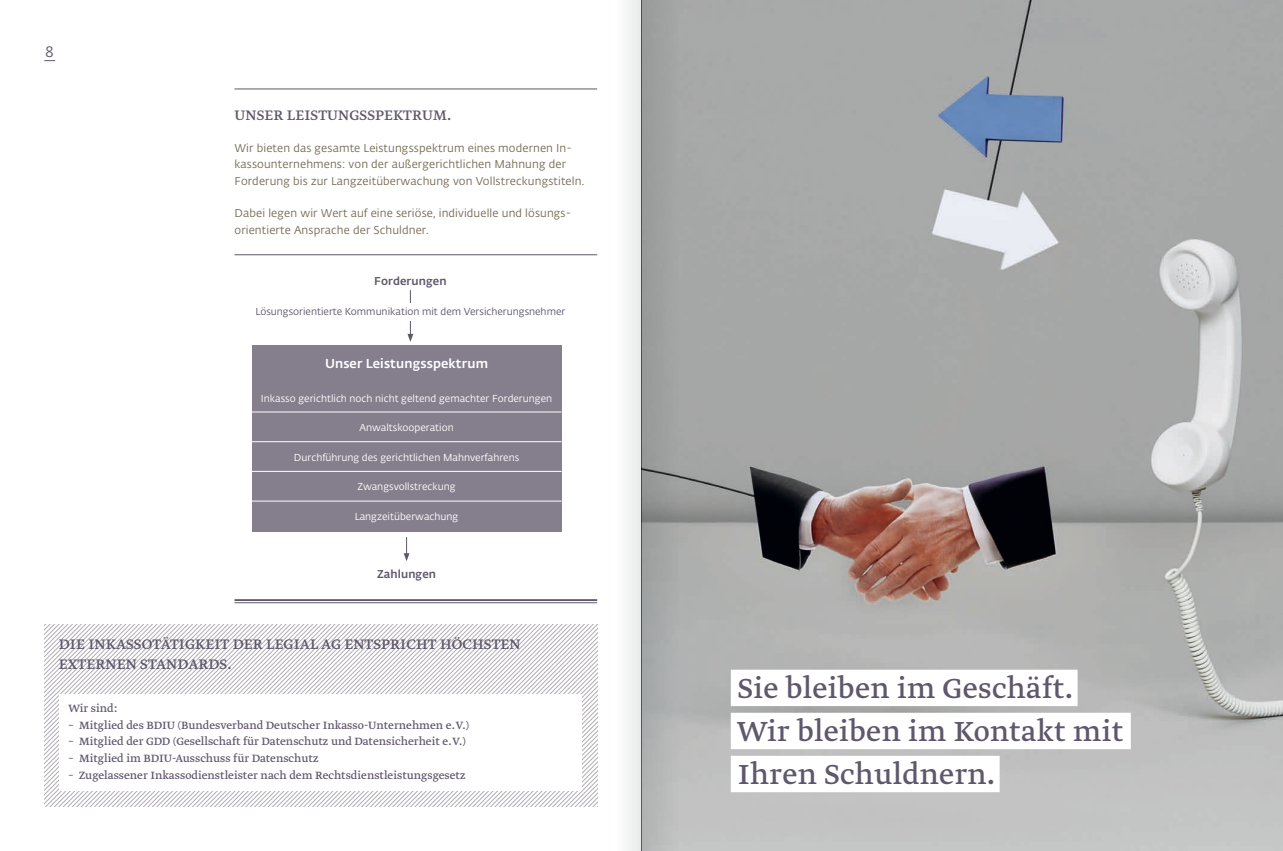
<style>
.page{position:relative;width:1283px;height:851px;background:#fff}
.page>*{position:absolute;margin:0;border:0;box-sizing:border-box;transform-origin:0 0}
.t1{font:32.5px/43px "Greta Text Std";letter-spacing:.01em;color:#5f576c}
.t2{font:16.25px/20.6px "Greta Text Std";letter-spacing:.01em;color:#5f576c}
.t3{font:15px "Fedra Sans Alt Std";color:#5f576c}
.t4{font:500 12.75px "Fedra Sans Alt Std";letter-spacing:.01em;color:#fff}
.t5{font:12.5px "Greta Text Std";color:#5f576c}
.t6{font:11.25px/16.2px "Fedra Sans Alt Std";letter-spacing:.01em;color:#786d55}
.t7{font:500 11.25px "Fedra Sans Alt Std";letter-spacing:.01em;color:#5f576c}
.t8{font:10px "Fedra Sans Alt Std";color:#fff}
.t9{font:10px "Fedra Sans Alt Std";color:#5f576c}
</style>
<div class="page">
<hr style="left:234px;top:89px;width:363px;height:1px;background:#5f576c">
<svg style="left:44px;top:624px;width:25px;height:182px"></svg>
<svg style="left:69px;top:624px;width:204px;height:182px"></svg>
<svg style="left:273px;top:624px;width:324px;height:182px"></svg>
<div style="left:60px;top:693px;width:522px;height:97px;background:#fff"></div>
<hr style="left:234px;top:602px;width:363px;height:1px;background:#5f576c">
<hr style="left:234px;top:599px;width:363px;height:2px;background:#5f576c">
<hr style="left:234px;top:254px;width:363px;height:1px;background:#5f576c">
<div style="left:252px;top:345px;width:309px;height:186px;background:#857e8d"></div>
<svg style="left:404px;top:537px;width:5px;height:24px"></svg>
<hr style="left:410px;top:290px;width:1px;height:46px;background:#5f576c">
<svg style="left:407px;top:334px;width:6px;height:8px"></svg>
<hr style="left:252px;top:411px;width:309px;height:1px;background:#fff">
<hr style="left:252px;top:441px;width:309px;height:1px;background:#fff">
<hr style="left:252px;top:471px;width:309px;height:1px;background:#fff">
<hr style="left:252px;top:500px;width:309px;height:1px;background:#fff">
<img style="left:679px;top:0;width:604px;height:850px">
<div style="left:731px;top:669px;width:346px;height:37px;background:#fff"></div>
<div style="left:731px;top:712px;width:400px;height:37px;background:#fff"></div>
<div style="left:731px;top:755px;width:268px;height:37px;background:#fff"></div>
<img style="left:642px;top:0;width:37px;height:850px">
<div style="left:615px;top:0;width:26px;height:850px;background:#f4f5f5"></div>
<hr style="left:641px;top:0;width:1px;height:850px;background:#6d7474">
<h3 class="t3" style="left:45px;top:43px;width:10px">8</h3>
<h2 class="t2" style="left:235px;top:105px;width:218px">UNSER LEISTUNGSSPEKTRUM.</h2>
<p class="t6" style="left:234px;top:140px;width:351px">Wir bieten das gesamte Leistungsspektrum eines modernen In&shy;kassounternehmens: von der außergerichtlichen Mahnung der<br>Forderung bis zur Langzeitüberwachung von Vollstreckungstiteln.</p>
<p class="t6" style="left:234px;top:205px;width:338px">Dabei legen wir Wert auf eine seriöse, individuelle und lösungs&shy;orientierte Ansprache der Schuldner.</p>
<p class="t7" style="left:374px;top:273px;width:74px">Forderungen</p>
<p class="t9" style="left:255px;top:306px;width:311px">Lösungsorientierte Kommunikation mit dem Versicherungsnehmer</p>
<p class="t4" style="left:325px;top:355px;width:164px">Unser Leistungsspektrum</p>
<p class="t8" style="left:261px;top:392px;width:293px">Inkasso gerichtlich noch nicht geltend gemachter Forderungen</p>
<p class="t8" style="left:359px;top:421px;width:96px">Anwaltskooperation</p>
<p class="t8" style="left:294px;top:451px;width:227px">Durchführung des gerichtlichen Mahnverfahrens</p>
<p class="t8" style="left:357px;top:480px;width:100px">Zwangsvollstreckung</p>
<p class="t8" style="left:355px;top:510px;width:105px">Langzeitüberwachung</p>
<p class="t7" style="left:377px;top:567px;width:61px">Zahlungen</p>
<h2 class="t2" style="left:59px;top:634px;width:463px">DIE INKASSOTÄTIGKEIT DER LEGIAL AG ENTSPRICHT HÖCHSTEN<br>EXTERNEN STANDARDS.</h2>
<p class="t5" style="left:68px;top:700px;width:50px">Wir sind:</p>
<p class="t5" style="left:68px;top:717px;width:402px">– Mitglied des BDIU (Bundesverband Deutscher Inkasso-Unternehmen e.V.)</p>
<p class="t5" style="left:68px;top:734px;width:399px">– Mitglied der GDD (Gesellschaft für Datenschutz und Datensicherheit e.V.)</p>
<p class="t5" style="left:68px;top:751px;width:252px">– Mitglied im BDIU-Ausschuss für Datenschutz</p>
<p class="t5" style="left:68px;top:768px;width:399px">– Zugelassener Inkassodienstleister nach dem Rechtsdienstleistungsgesetz</p>
<h1 class="t1" style="left:737px;top:667px;width:388px">Sie bleiben im Geschäft.<br>Wir bleiben im Kontakt mit<br>Ihren Schuldnern.</h1>
</div>
